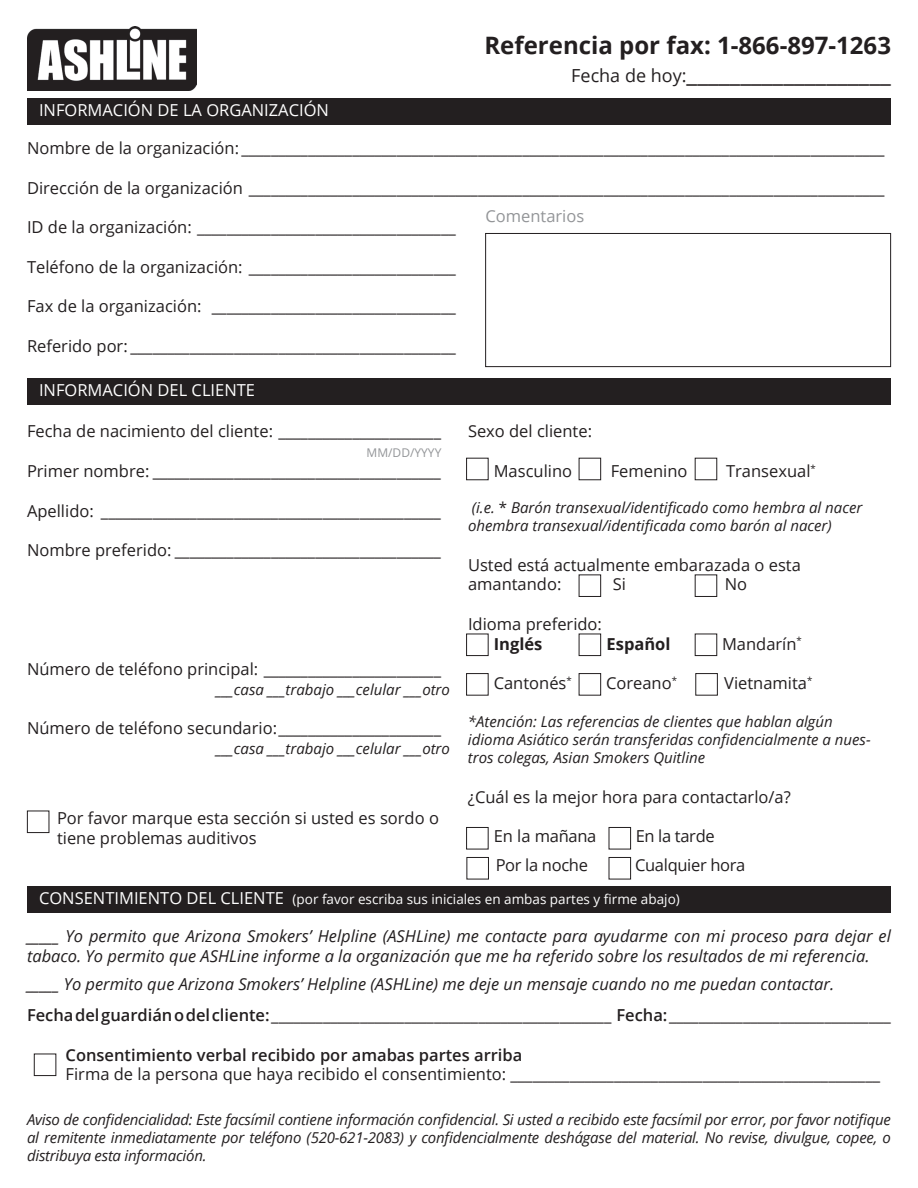
<style>
.page{position:relative;width:918px;height:1188px;background:#fff}
.page>*{position:absolute;margin:0;border:0;box-sizing:border-box;transform-origin:0 0}
.t1{font:700 24px/27.6px "Open Sans";color:#231f20;text-align:right}
.t2{font:16.5px/19.8px "Open Sans";color:#231f20}
.t3{font:italic 16.5px/19.8px "Open Sans";color:#231f20}
.t4{font:600 16.5px "Open Sans";color:#231f20}
.t5{font:16.5px "Open Sans";color:#fff}
.t6{font:16.5px "Open Sans";letter-spacing:-.02em;color:#231f20}
.t7{font:700 16.5px "Open Sans";color:#231f20}
.t8{font:16.5px "Open Sans";color:#939598}
.t9{font:italic 15px/18px "Open Sans";color:#231f20}
.t10{font:13.5px "Open Sans";color:#fff}
.t11{font:12px "Open Sans";color:#939598}
.s1{font-weight:400;font-size:18px}
.s2{font-weight:400}
.s3{font-style:normal}
.s4{font-size:16.5px}
.s5{font-weight:600;font-style:normal}
</style>
<div class="page">
<img style="left:27px;top:27px;width:169px;height:64px">
<div style="left:466px;top:827px;width:23px;height:22px;border:1px solid #231f20"></div>
<div style="left:34px;top:1054px;width:22px;height:22px;border:1px solid #231f20"></div>
<div style="left:466px;top:634px;width:23px;height:22px;border:1px solid #231f20"></div>
<div style="left:466px;top:458px;width:23px;height:22px;border:1px solid #231f20"></div>
<div style="left:579px;top:634px;width:22px;height:22px;border:1px solid #231f20"></div>
<div style="left:695px;top:673px;width:23px;height:23px;border:1px solid #231f20"></div>
<div style="left:579px;top:574px;width:22px;height:23px;border:1px solid #231f20"></div>
<div style="left:695px;top:574px;width:22px;height:23px;border:1px solid #231f20"></div>
<div style="left:466px;top:673px;width:23px;height:23px;border:1px solid #231f20"></div>
<div style="left:579px;top:673px;width:22px;height:23px;border:1px solid #231f20"></div>
<div style="left:609px;top:827px;width:22px;height:22px;border:1px solid #231f20"></div>
<div style="left:609px;top:857px;width:22px;height:22px;border:1px solid #231f20"></div>
<div style="left:466px;top:857px;width:23px;height:22px;border:1px solid #231f20"></div>
<div style="left:27px;top:811px;width:22px;height:22px;border:1px solid #231f20"></div>
<div style="left:27px;top:378px;width:864px;height:27px;background:#231f20"></div>
<div style="left:27px;top:886px;width:864px;height:27px;background:#231f20"></div>
<div style="left:27px;top:98px;width:864px;height:27px;background:#231f20"></div>
<div style="left:485px;top:233px;width:406px;height:134px;border:1px solid #231f20"></div>
<h1 class="t1" style="left:484px;top:31px;width:408px">Referencia por fax: 1-866-897-1263<br><span class="s1">Fecha de hoy:</span><span class="s2">___________________</span></h1>
<p class="t5" style="left:39px;top:98px;width:292px">INFORMACIÓN DE LA ORGANIZACIÓN</p>
<p class="t2" style="left:27px;top:138px;width:859px">Nombre de la organización: _______________________________________________________________________________________</p>
<p class="t2" style="left:27px;top:177px;width:859px">Dirección de la organización ______________________________________________________________________________________</p>
<p class="t2" style="left:27px;top:217px;width:430px">ID de la organización: ___________________________________</p>
<p class="t2" style="left:27px;top:257px;width:430px">Teléfono de la organización: ____________________________</p>
<p class="t2" style="left:27px;top:296px;width:430px">Fax de la organización: _________________________________</p>
<p class="t2" style="left:27px;top:336px;width:430px">Referido por: ____________________________________________</p>
<p class="t8" style="left:485px;top:204px;width:100px">Comentarios</p>
<p class="t5" style="left:39px;top:379px;width:218px">INFORMACIÓN DEL CLIENTE</p>
<p class="t2" style="left:27px;top:421px;width:416px">Fecha de nacimiento del cliente: ______________________</p>
<p class="t11" style="left:367px;top:444px;width:76px">MM/DD/YYYY</p>
<p class="t2" style="left:27px;top:461px;width:416px">Primer nombre: _______________________________________</p>
<p class="t2" style="left:27px;top:500px;width:415px">Apellido: ______________________________________________</p>
<p class="t2" style="left:27px;top:540px;width:416px">Nombre preferido: ____________________________________</p>
<p class="t2" style="left:27px;top:659px;width:416px">Número de teléfono principal: ________________________</p>
<p class="t9" style="left:216px;top:680px;width:235px">___casa ___trabajo ___celular ___otro</p>
<p class="t2" style="left:27px;top:718px;width:416px">Número de teléfono secundario:______________________</p>
<p class="t9" style="left:216px;top:739px;width:235px">___casa ___trabajo ___celular ___otro</p>
<p class="t2" style="left:57px;top:808px;width:383px">Por favor marque esta sección si usted es sordo o tiene problemas auditivos</p>
<p class="t2" style="left:468px;top:421px;width:126px">Sexo del cliente:</p>
<p class="t2" style="left:494px;top:461px;width:80px">Masculino</p>
<p class="t2" style="left:611px;top:461px;width:78px">Femenino</p>
<p class="t2" style="left:726px;top:461px;width:91px">Transexual<sup>*</sup></p>
<p class="t9" style="left:468px;top:498px;width:396px">(i.e. <span class="s3">*</span> Barón transexual/identificado como hembra al nacer ohembra transexual/identificada como barón al nacer)</p>
<p class="t2" style="left:468px;top:554px;width:334px">Usted está actualmente embarazada o esta amantando:</p>
<p class="t2" style="left:613px;top:574px;width:15px">Si</p>
<p class="t2" style="left:725px;top:574px;width:24px">No</p>
<p class="t2" style="left:468px;top:614px;width:135px">Idioma preferido:</p>
<p class="t7" style="left:494px;top:632px;width:50px">Inglés</p>
<p class="t7" style="left:607px;top:632px;width:65px">Español</p>
<p class="t2" style="left:722px;top:634px;width:81px">Mandarín<sup>*</sup></p>
<p class="t2" style="left:494px;top:673px;width:80px">Cantonés<sup>*</sup></p>
<p class="t2" style="left:606px;top:673px;width:72px">Coreano<sup>*</sup></p>
<p class="t2" style="left:724px;top:673px;width:90px">Vietnamita<sup>*</sup></p>
<p class="t9" style="left:468px;top:712px;width:404px">*Atención: Las referencias de clientes que hablan algún idioma Asiático serán transferidas confidencialmente a nues&shy;tros colegas, Asian Smokers Quitline</p>
<p class="t2" style="left:468px;top:787px;width:324px">¿Cuál es la mejor hora para contactarlo/a?</p>
<p class="t6" style="left:494px;top:825px;width:104px">En la mañana</p>
<p class="t6" style="left:636px;top:825px;width:81px">En la tarde</p>
<p class="t6" style="left:496px;top:854px;width:94px">Por la noche</p>
<p class="t6" style="left:635px;top:854px;width:112px">Cualquier hora</p>
<p class="t10" style="left:39px;top:890px;width:642px"><span class="s4">CONSENTIMIENTO DEL CLIENTE</span> (por favor escriba sus iniciales en ambas partes y firme abajo)</p>
<p class="t3" style="left:27px;top:925px;width:865px">_____ Yo permito que Arizona Smokers’ Helpline (ASHLine) me contacte para ayudarme con mi proceso para dejar el tabaco. Yo permito que ASHLine informe a la organización que me ha referido sobre los resultados de mi referencia.</p>
<p class="t3" style="left:27px;top:969px;width:865px;line-height:30.6px">_____ Yo permito que Arizona Smokers’ Helpline (ASHLine) me deje un mensaje cuando no me puedan contactar.<br><span class="s5">Fecha del guardián o del cliente:</span> <span class="s3">______________________________________________</span> <span class="s5">Fecha:</span> <span class="s3">______________________________</span></p>
<p class="t4" style="left:66px;top:1043px;width:458px">Consentimiento verbal recibido por amabas partes arriba</p>
<p class="t2" style="left:66px;top:1064px;width:816px">Firma de la persona que haya recibido el consentimiento: __________________________________________________</p>
<p class="t9" style="left:27px;top:1111px;width:866px;text-align:justify">Aviso de confidencialidad: Este facsímil contiene información confidencial. Si usted a recibido este facsímil por error, por favor notifique al remitente inmediatamente por teléfono (520-621-2083) y confidencialmente deshágase del material. No revise, divulgue, copee, o distribuya esta información.</p>
</div>
